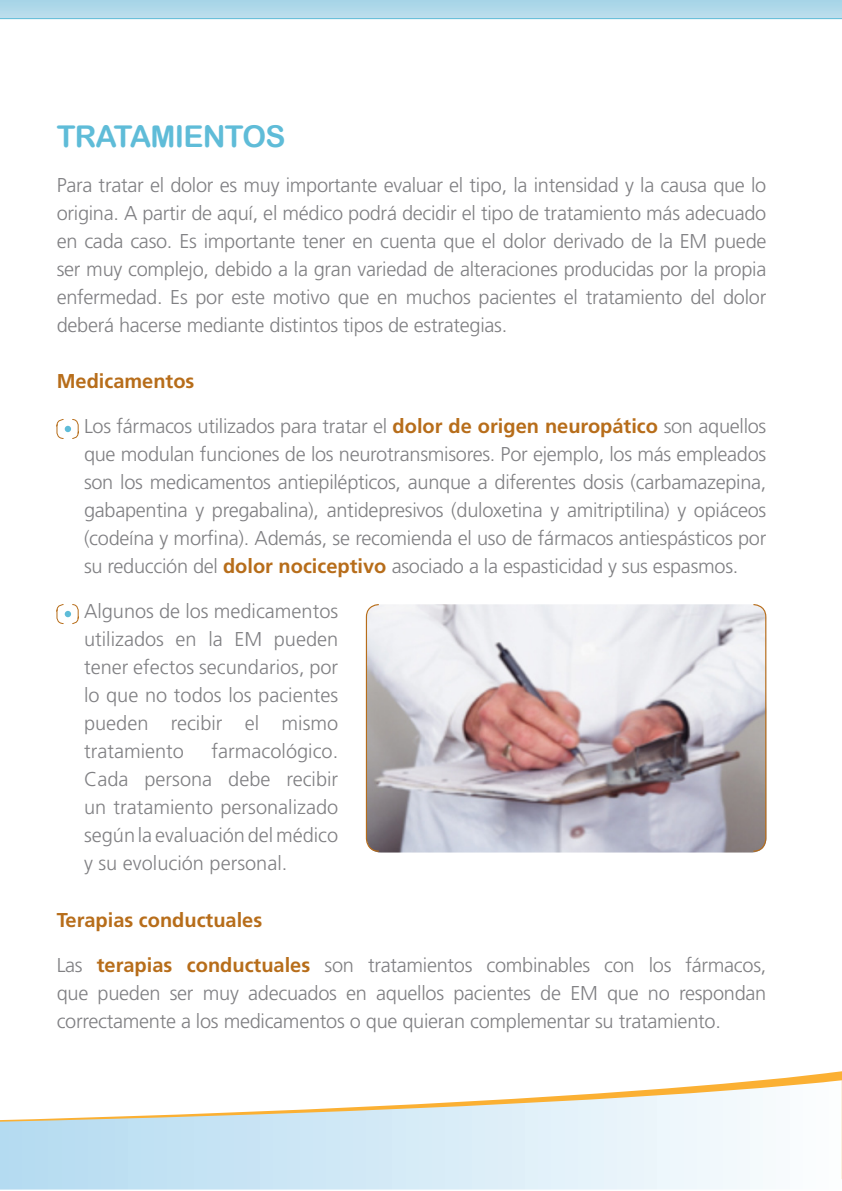
<style>
.page{position:relative;width:842px;height:1191px;background:#fff}
.page>*{position:absolute;margin:0;border:0;box-sizing:border-box;transform-origin:0 0}
.t1{font:30px "Arial Rounded MT Bold";letter-spacing:-.025em;color:#5fbcd8}
.t2{font:300 20px/28px "Frutiger";letter-spacing:-.015em;color:#808083;text-align:justify}
.t3{font:700 20px "Frutiger";color:#b76d1a}
.s1{font-weight:700;color:#b76d1a}
</style>
<div class="page">
<div style="left:0;top:0;width:842px;height:19px;background:#b1d9ea"></div>
<hr style="left:0;top:18px;width:842px;height:1px;background:#5fbcd8">
<svg style="left:764px;top:1071px;width:78px;height:9px"></svg>
<svg style="left:0;top:1080px;width:842px;height:109px"></svg>
<svg style="left:56px;top:419px;width:23px;height:20px"></svg>
<svg style="left:56px;top:604px;width:23px;height:20px"></svg>
<img style="left:380px;top:604px;width:372px;height:248px">
<svg style="left:752px;top:604px;width:15px;height:248px;background:#beb6b1"></svg>
<svg style="left:365px;top:604px;width:15px;height:248px;background:#b5ada8"></svg>
<p class="t1" style="left:57px;top:118px;width:230px">TRATAMIENTOS</p>
<p class="t2" style="left:57px;top:171px;width:711px">Para tratar el dolor es muy importante evaluar el tipo, la intensidad y la causa que lo origina. A partir de aquí, el médico podrá decidir el tipo de tratamiento más adecuado en cada caso. Es importante tener en cuenta que el dolor derivado de la EM puede ser muy complejo, debido a la gran variedad de alteraciones producidas por la propia enfermedad. Es por este motivo que en muchos pacientes el tratamiento del dolor deberá hacerse mediante distintos tipos de estrategias.</p>
<p class="t3" style="left:57px;top:369px;width:139px">Medicamentos</p>
<p class="t2" style="left:84px;top:412px;width:684px">Los fármacos utilizados para tratar el <span class="s1">dolor de origen neuropático</span> son aquellos que modulan funciones de los neurotransmisores. Por ejemplo, los más empleados son los medicamentos antiepilépticos, aunque a diferentes dosis (carbamazepina, gabapentina y pregabalina), antidepresivos (duloxetina y amitriptilina) y opiáceos (codeína y morfina). Además, se recomienda el uso de fármacos antiespásticos por su reducción del <span class="s1">dolor nociceptivo</span> asociado a la espasticidad y sus espasmos.</p>
<p class="t2" style="left:84px;top:597px;width:256px">Algunos de los medicamentos utilizados en la EM pueden tener efectos secundarios, por lo que no todos los pacientes pueden recibir el mismo tratamiento</p>
<p class="t2" style="left:84px;top:737px;width:256px;text-indent:128px">farmacológico.<br>Cada persona debe recibir un tratamiento personalizado según la evaluación del médico y su evolución personal.</p>
<p class="t3" style="left:57px;top:908px;width:207px">Terapias conductuales</p>
<p class="t2" style="left:57px;top:950px;width:711px">Las <span class="s1">terapias conductuales</span> son tratamientos combinables con los fármacos, que pueden ser muy adecuados en aquellos pacientes de EM que no respondan correctamente a los medicamentos o que quieran complementar su tratamiento.</p>
</div>
